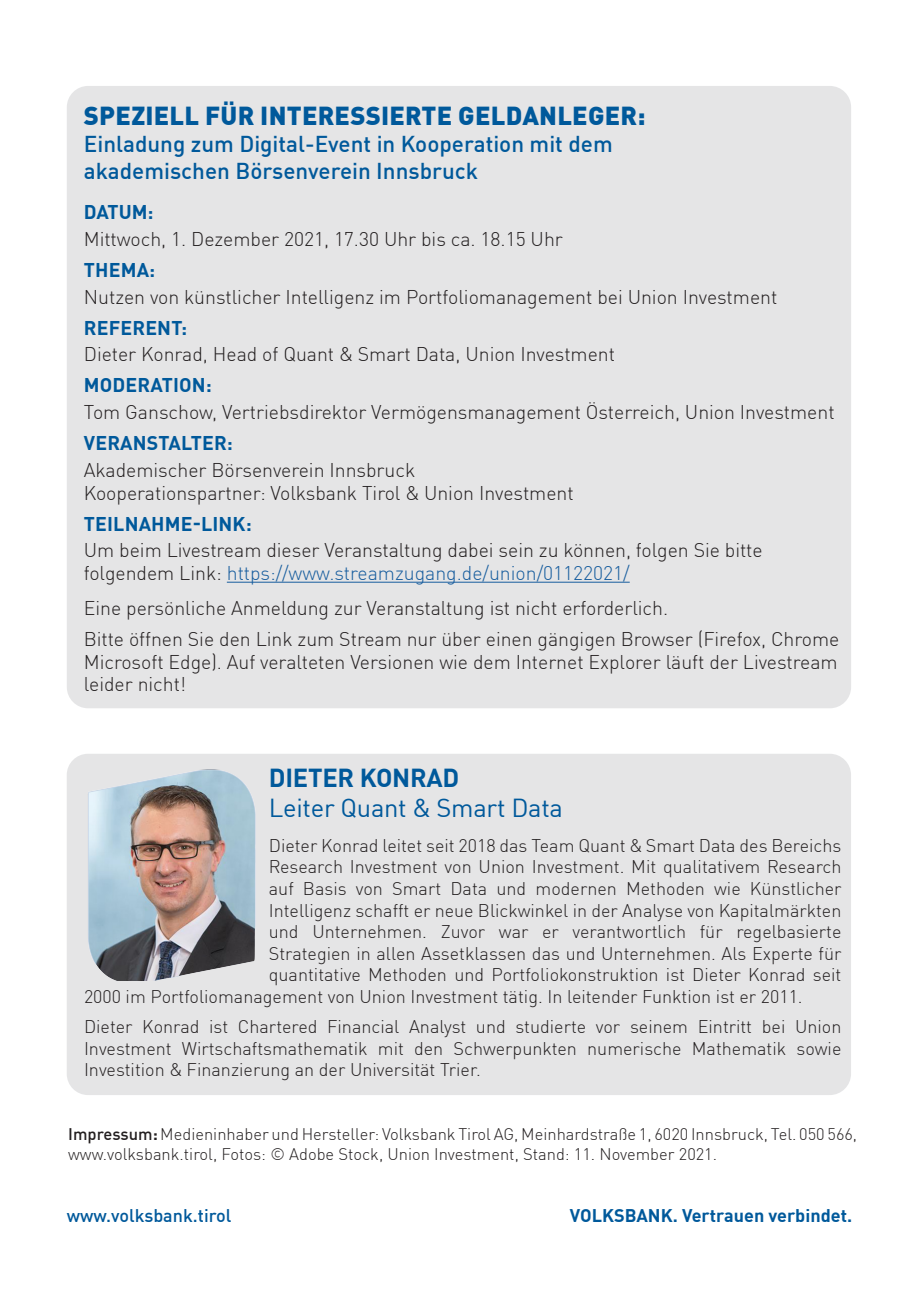
<style>
.page{position:relative;width:919px;height:1289px;background:#fff}
.page>*{position:absolute;margin:0;border:0;box-sizing:border-box;transform-origin:0 0}
.Kino_Text{font:900 25.5px "DINOT";letter-spacing:.01em;color:#00599b}
.Text{font:25.5px "DINOT";letter-spacing:-.01em;color:#00599b}
.Text-2{font:700 25.5px "DINOT";letter-spacing:-.01em;color:#00599b}
.Kino_Text-2{font:500 22.5px/27px "DINOT";color:#00599b}
.Text-3{font:300 19.5px/22.5px "DINOT";color:#231f20}
.Text-4{font:700 19.5px "DINOT";letter-spacing:.01em;color:#00599b}
.Kino_Text-3{font:700 19.5px "DINOT";letter-spacing:-.005em;color:#00599b}
.Text-5{font:300 18px/21.6px "DINOT";color:#231f20;text-align:justify}
.t1{font:700 18px "DINOT";color:#00599b}
.t2{font:500 18px "DINOT";color:#00599b}
.t3{font:300 16.5px/19.8px "DINOT";color:#231f20}
.s1{color:#175d9e}
.s2{font-weight:500}
.s3{font-weight:700}
</style>
<div class="page">
<div style="left:67px;top:86px;width:784px;height:622px;background:#e5e5e6;border-radius:21px"></div>
<hr style="left:227px;top:582px;width:402px;height:1px;background:#175d9e">
<div style="left:67px;top:753px;width:784px;height:342px;background:#e5e5e6;border-radius:21px"></div>
<img style="left:88px;top:769px;width:168px;height:211px">
<p class="Kino_Text" style="left:84px;top:95px;width:563px">SPEZIELL FÜR INTERESSIERTE GELDANLEGER:</p>
<p class="Kino_Text-2" style="left:84px;top:128px;width:530px">Einladung zum Digital-Event in Kooperation mit dem akademischen Börsenverein Innsbruck</p>
<p class="Kino_Text-3" style="left:84px;top:197px;width:71px">DATUM:</p>
<p class="Text-3" style="left:84px;top:226px;width:480px">Mittwoch, 1. Dezember 2021, 17.30 Uhr bis ca. 18.15 Uhr</p>
<p class="Text-4" style="left:84px;top:254px;width:73px">THEMA:</p>
<p class="Text-3" style="left:84px;top:284px;width:695px">Nutzen von künstlicher Intelligenz im Portfoliomanagement bei Union Investment</p>
<p class="Text-4" style="left:84px;top:312px;width:105px">REFERENT:</p>
<p class="Text-3" style="left:84px;top:341px;width:533px">Dieter Konrad, Head of Quant &amp; Smart Data, Union Investment</p>
<p class="Text-4" style="left:84px;top:370px;width:129px">MODERATION:</p>
<p class="Text-3" style="left:84px;top:399px;width:752px">Tom Ganschow, Vertriebsdirektor Vermögensmanagement Österreich, Union Investment</p>
<p class="Text-4" style="left:84px;top:428px;width:150px">VERANSTALTER:</p>
<p class="Text-3" style="left:84px;top:457px;width:333px">Akademischer Börsenverein Innsbruck</p>
<p class="Text-3" style="left:84px;top:479px;width:491px">Kooperationspartner: Volksbank Tirol &amp; Union Investment</p>
<p class="Text-4" style="left:84px;top:508px;width:169px">TEILNAHME-LINK:</p>
<p class="Text-3" style="left:84px;top:537px;width:680px">Um beim Livestream dieser Veranstaltung dabei sein zu können, folgen Sie bitte folgendem Link: <span class="s1">https://www.streamzugang.de/union/01122021/</span></p>
<p class="Text-3" style="left:84px;top:595px;width:586px">Eine persönliche Anmeldung zur Veranstaltung ist nicht erforderlich.</p>
<p class="Text-3" style="left:84px;top:626px;width:757px;text-align:justify">Bitte öffnen Sie den Link zum Stream nur über einen gängigen Browser (Firefox, Chrome Microsoft Edge). Auf veralteten Versionen wie dem Internet Explorer läuft der Livestream leider nicht!</p>
<p class="Text-2" style="left:269px;top:757px;width:192px">DIETER KONRAD</p>
<p class="Text" style="left:269px;top:788px;width:295px">Leiter Quant &amp; Smart Data</p>
<p class="Text-5" style="left:269px;top:833px;width:574px">Dieter Konrad leitet seit 2018 das Team Quant &amp; Smart Data des Bereichs</p>
<p class="Text-5" style="left:269px;top:854px;width:574px">Research Investment von Union Investment. Mit qualitativem Research</p>
<p class="Text-5" style="left:269px;top:876px;width:574px">auf Basis von Smart Data und modernen Methoden wie Künstlicher</p>
<p class="Text-5" style="left:269px;top:897px;width:574px">Intelligenz schafft er neue Blickwinkel in der Analyse von Kapitalmärkten</p>
<p class="Text-5" style="left:269px;top:919px;width:574px">und Unternehmen. Zuvor war er verantwortlich für regelbasierte</p>
<p class="Text-5" style="left:269px;top:941px;width:574px">Strategien in allen Assetklassen das und Unternehmen. Als Experte für</p>
<p class="Text-5" style="left:269px;top:962px;width:574px">quantitative Methoden und Portfoliokonstruktion ist Dieter Konrad seit</p>
<p class="Text-5" style="left:84px;top:984px;width:720px">2000 im Portfoliomanagement von Union Investment tätig. In leitender Funktion ist er 2011.</p>
<p class="Text-5" style="left:84px;top:1014px;width:759px">Dieter Konrad ist Chartered Financial Analyst und studierte vor seinem Eintritt bei Union Investment Wirtschaftsmathematik mit den Schwerpunkten numerische Mathematik sowie Investition &amp; Finanzierung an der Universität Trier.</p>
<p class="t3" style="left:68px;top:1122px;width:790px"><span class="s2">Impressum</span><span class="s3">:</span> Medieninhaber und Hersteller: Volksbank Tirol AG, Meinhardstraße 1, 6020 Innsbruck, Tel. 050 566, www.volksbank.tirol, Fotos: © Adobe Stock, Union Investment, Stand: 11. November 2021.</p>
<p class="t2" style="left:67px;top:1201px;width:166px">www.volksbank.tirol</p>
<p class="t1" style="left:570px;top:1201px;width:284px">VOLKSBANK. Vertrauen verbindet.</p>
</div>
